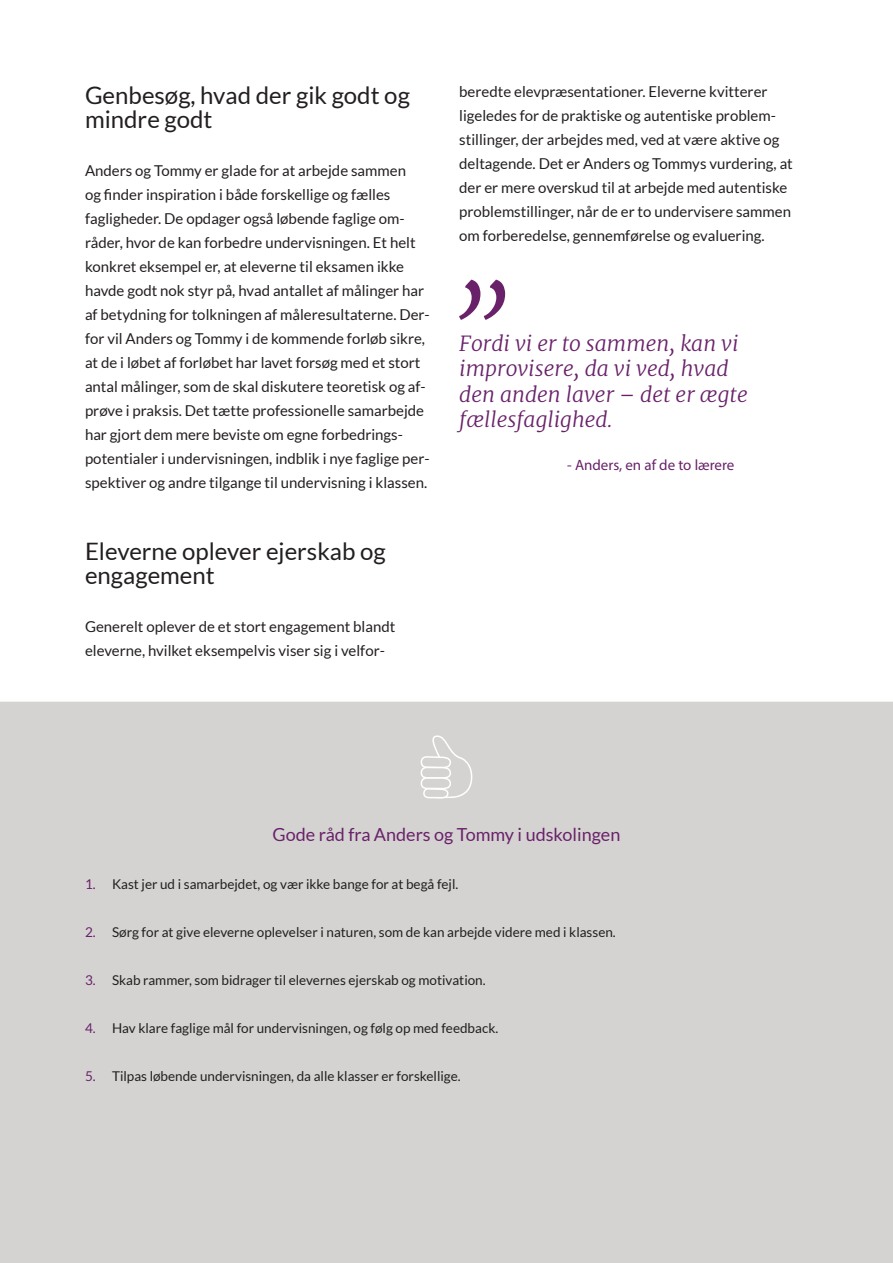
<style>
.page{position:relative;width:893px;height:1263px;background:#fff}
.page>*{position:absolute;margin:0;border:0;box-sizing:border-box;transform-origin:0 0}
.t1{font:24px/24px "Lato";color:#231f20}
.t2{font:italic 300 21px/25.2px "Merriweather";color:#69226a}
.t3{font:18px "Lato";color:#69226a}
.t4{font:15px/24px "Lato";color:#231f20}
.t5{font:15px "Myriad Pro";color:#69226a}
.t6{font:13.5px "Lato";color:#231f20}
.s1{color:#69226a}
</style>
<div class="page">
<svg style="left:459px;top:280px;width:46px;height:40px"></svg>
<div style="left:1px;top:702px;width:891px;height:560px;background:#d5d3d2"></div>
<svg style="left:420px;top:735px;width:52px;height:64px"></svg>
<h3 class="t1" style="left:85px;top:84px;width:326px">Genbesøg, hvad der gik godt og mindre godt</h3>
<p class="t4" style="left:85px;top:159px;width:346px">Anders og Tommy er glade for at arbejde sammen<br>og finder inspiration i både forskellige og fælles fagligheder. De opdager også løbende faglige om&shy;råder, hvor de kan forbedre undervisningen. Et helt konkret eksempel er, at eleverne til eksamen ikke havde godt nok styr på, hvad antallet af målinger har af betydning for tolkningen af måleresultaterne. Der&shy;for vil Anders og Tommy i de kommende forløb sikre, at de i løbet af forløbet har lavet forsøg med et stort antal målinger, som de skal diskutere teoretisk og af&shy;prøve i praksis. Det tætte professionelle samarbejde har gjort dem mere beviste om egne forbedrings&shy;potentialer i undervisningen, indblik i nye faglige per&shy;spektiver og andre tilgange til undervisning i klassen.</p>
<h3 class="t1" style="left:85px;top:540px;width:302px">Eleverne oplever ejerskab og engagement</h3>
<p class="t4" style="left:85px;top:615px;width:312px">Generelt oplever de et stort engagement blandt eleverne, hvilket eksempelvis viser sig i velfor-</p>
<p class="t4" style="left:459px;top:80px;width:335px">beredte elevpræsentationer. Eleverne kvitterer ligeledes for de praktiske og autentiske problem&shy;stillinger, der arbejdes med, ved at være aktive og deltagende. Det er Anders og Tommys vurdering, at der er mere overskud til at arbejde med autentiske problemstillinger, når de er to undervisere sammen om forberedelse, gennemførelse og evaluering.</p>
<p class="t2" style="left:459px;top:330px;width:290px">Fordi vi er to sammen, kan vi improvisere, da vi ved, hvad den anden laver – det er ægte fællesfaglighed.</p>
<p class="t5" style="left:567px;top:456px;width:169px">- Anders, en af de to lærere</p>
<p class="t3" style="left:273px;top:825px;width:349px">Gode råd fra Anders og Tommy i udskolingen</p>
<p class="t6" style="left:85px;top:877px;width:375px"><span class="s1">1.</span> Kast jer ud i samarbejdet, og vær ikke bange for at begå fejl.</p>
<p class="t6" style="left:85px;top:925px;width:532px"><span class="s1">2.</span> Sørg for at give eleverne oplevelser i naturen, som de kan arbejde videre med i klassen.</p>
<p class="t6" style="left:85px;top:973px;width:402px"><span class="s1">3.</span> Skab rammer, som bidrager til elevernes ejerskab og motivation.</p>
<p class="t6" style="left:85px;top:1021px;width:415px"><span class="s1">4.</span> Hav klare faglige mål for undervisningen, og følg op med feedback.</p>
<p class="t6" style="left:85px;top:1069px;width:377px"><span class="s1">5.</span> Tilpas løbende undervisningen, da alle klasser er forskellige.</p>
</div>
